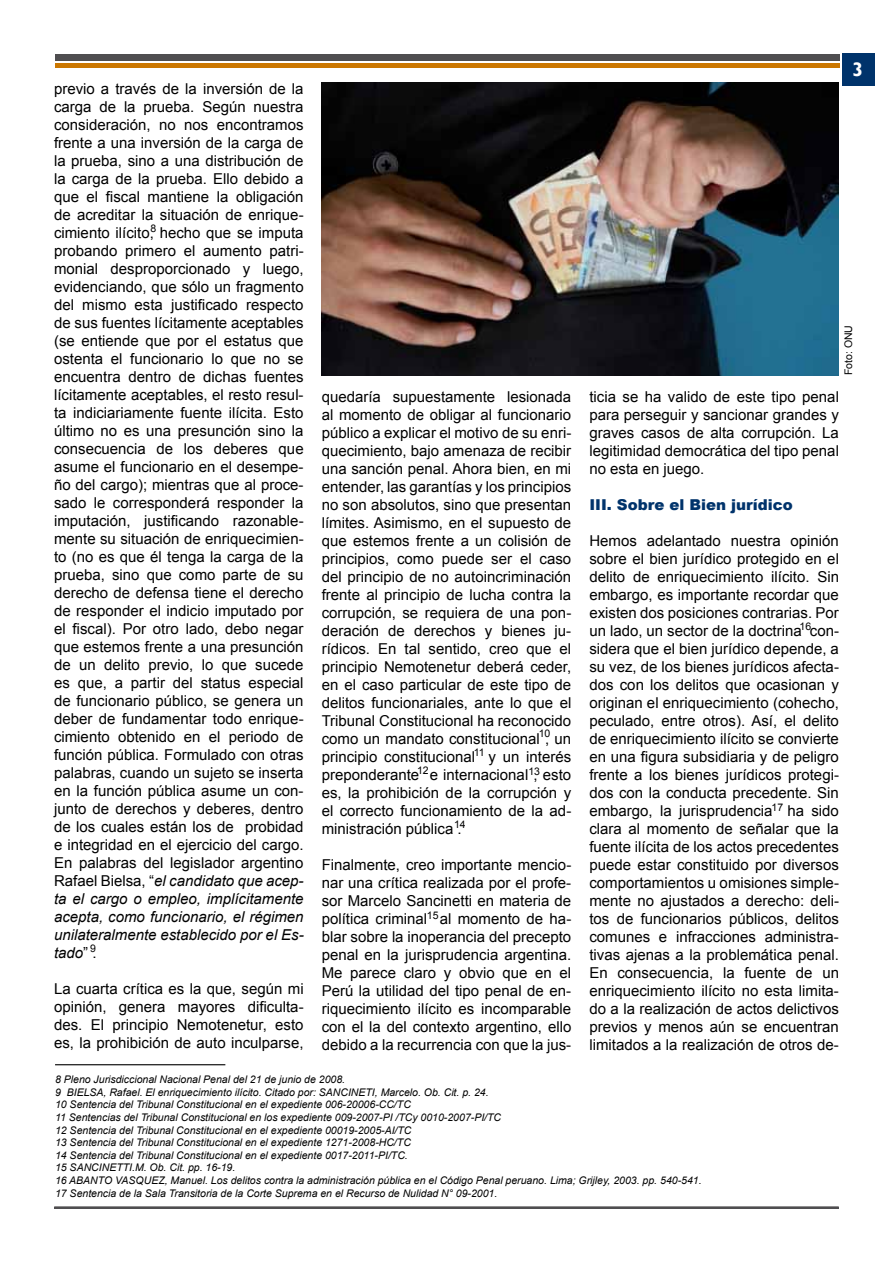
<style>
.page{position:relative;width:893px;height:1263px;background:#fff}
.page>*{position:absolute;margin:0;border:0;box-sizing:border-box;transform-origin:0 0}
.t1{font:700 19.5px "Gill Sans";color:#fff}
.t2{font:15px/18px "Arial";color:#000;text-align:justify}
.t3{font:900 15px "Arial";color:#00336b}
.t4{font:italic 10.5px/12.6px "Arial";color:#000}
.t5{font:10.5px "Arial";color:#000}
.s1{font-style:italic}
</style>
<div class="page">
<div style="left:54px;top:1207px;width:785px;height:2px;border:2px solid #4f4e50"></div>
<div style="left:842px;top:53px;width:33px;height:33px;background:#00336b"></div>
<img style="left:322px;top:83px;width:517px;height:292px">
<hr style="left:55px;top:64px;width:785px;height:4px;background:#cb7700">
<div style="left:55px;top:54px;width:785px;height:7px;background:#4f4e50"></div>
<hr style="left:55px;top:1064px;width:170px;height:1px;background:#000">
<h1 class="t1" style="left:853px;top:58px;width:12px">3</h1>
<p class="t2" style="left:54px;top:80px;width:251px">previo a través de la inversión de la carga de la prueba. Según nuestra consideración, no nos encontramos frente a una inversión de la carga de la prueba, sino a una distribución de la carga de la prueba. Ello debido a que el fiscal mantiene la obligación de acreditar la situación de enrique&shy;cimiento ilícito, hecho que se imputa probando primero el aumento patri&shy;monial desproporcionado y luego, evidenciando, que sólo un fragmento del mismo esta justificado respecto de sus fuentes lícitamente aceptables (se entiende que por el estatus que ostenta el funcionario lo que no se encuentra dentro de dichas fuentes lícitamente aceptables, el resto resul&shy;ta indiciariamente fuente ilícita. Esto último no es una presunción sino la consecuencia de los deberes que asume el funcionario en el desempe&shy;ño del cargo); mientras que al proce&shy;sado le corresponderá responder la imputación, justificando razonable&shy;mente su situación de enriquecimien&shy;to (no es que él tenga la carga de la prueba, sino que como parte de su derecho de defensa tiene el derecho de responder el indicio imputado por el fiscal). Por otro lado, debo negar que estemos frente a una presunción de un delito previo, lo que sucede es que, a partir del status especial de funcionario público, se genera un deber de fundamentar todo enrique&shy;cimiento obtenido en el periodo de función pública. Formulado con otras palabras, cuando un sujeto se inserta en la función pública asume un con&shy;junto de derechos y deberes, dentro de los cuales están los de probidad e integridad en el ejercicio del cargo.<br>En palabras del legislador argentino Rafael Bielsa, “<span class="s1">el candidato que acep&shy;ta el cargo o empleo, implícitamente acepta, como funcionario, el régimen unilateralmente establecido por el Es&shy;tado</span>” .</p>
<p class="t2" style="left:54px;top:980px;width:251px">La cuarta crítica es la que, según mi opinión, genera mayores dificulta&shy;des. El principio Nemotenetur, esto es, la prohibición de auto inculparse,</p>
<p class="t5" style="left:151px;top:221px;width:7px">8</p>
<p class="t5" style="left:842px;top:375px;width:52px;rotate:-90deg">Foto: ONU</p>
<p class="t2" style="left:589px;top:388px;width:251px">ticia se ha valido de este tipo penal para perseguir y sancionar grandes y graves casos de alta corrupción. La legitimidad democrática del tipo penal no esta en juego.</p>
<p class="t3" style="left:589px;top:494px;width:205px">III. Sobre el Bien jurídico</p>
<p class="t2" style="left:589px;top:532px;width:251px">Hemos adelantado nuestra opinión sobre el bien jurídico protegido en el delito de enriquecimiento ilícito. Sin embargo, es importante recordar que existen dos posiciones contrarias. Por un lado, un sector de la doctrina con&shy;sidera que el bien jurídico depende, a su vez, de los bienes jurídicos afecta&shy;dos con los delitos que ocasionan y originan el enriquecimiento (cohecho, peculado, entre otros). Así, el delito de enriquecimiento ilícito se convierte en una figura subsidiaria y de peligro frente a los bienes jurídicos protegi&shy;dos con la conducta precedente. Sin embargo, la jurisprudencia ha sido clara al momento de señalar que la fuente ilícita de los actos precedentes puede estar constituido por diversos comportamientos u omisiones simple&shy;mente no ajustados a derecho: deli&shy;tos de funcionarios públicos, delitos comunes e infracciones administra&shy;tivas ajenas a la problemática penal.<br>En consecuencia, la fuente de un enriquecimiento ilícito no esta limita&shy;do a la realización de actos delictivos previos y menos aún se encuentran limitados a la realización de otros de-</p>
<p class="t4" style="left:55px;top:1073px;width:648px">8 Pleno Jurisdiccional Nacional Penal del 21 de junio de 2008.<br>9 BIELSA, Rafael. El enriquecimiento ilícito. Citado por: SANCINETI, Marcelo. Ob. Cit. p. 24.<br>10 Sentencia del Tribunal Constitucional en el expediente 006-20006-CC/TC<br>11 Sentencias del Tribunal Constitucional en los expediente 009-2007-PI /TCy 0010-2007-PI/TC<br>12 Sentencia del Tribunal Constitucional en el expediente 00019-2005-AI/TC<br>13 Sentencia del Tribunal Constitucional en el expediente 1271-2008-HC/TC<br>14 Sentencia del Tribunal Constitucional en el expediente 0017-2011-PI/TC.<br>15 SANCINETTI.M. Ob. Cit. pp. 16-19.<br>16 ABANTO VASQUEZ, Manuel. Los delitos contra la administración pública en el Código Penal peruano. Lima; Grijley, 2003. pp. 540-541.<br>17 Sentencia de la Sala Transitoria de la Corte Suprema en el Recurso de Nulidad N° 09-2001.</p>
<p class="t2" style="left:322px;top:388px;width:251px">quedaría supuestamente lesionada al momento de obligar al funcionario público a explicar el motivo de su enri&shy;quecimiento, bajo amenaza de recibir una sanción penal. Ahora bien, en mi entender, las garantías y los principios no son absolutos, sino que presentan límites. Asimismo, en el supuesto de que estemos frente a un colisión de principios, como puede ser el caso del principio de no autoincriminación frente al principio de lucha contra la corrupción, se requiera de una pon&shy;deración de derechos y bienes ju&shy;rídicos. En tal sentido, creo que el principio Nemotenetur deberá ceder, en el caso particular de este tipo de delitos funcionariales, ante lo que el Tribunal Constitucional ha reconocido como un mandato constitucional , un principio constitucional y un interés preponderante e internacional , esto es, la prohibición de la corrupción y el correcto funcionamiento de la ad&shy;ministración pública .</p>
<p class="t2" style="left:322px;top:856px;width:251px">Finalmente, creo importante mencio&shy;nar una crítica realizada por el profe&shy;sor Marcelo Sancinetti en materia de política criminal al momento de ha&shy;blar sobre la inoperancia del precepto penal en la jurisprudencia argentina.<br>Me parece claro y obvio que en el Perú la utilidad del tipo penal de en&shy;riquecimiento ilícito es incomparable con el la del contexto argentino, ello debido a la recurrencia con que la jus-</p>
<p class="t5" style="left:800px;top:620px;width:13px">16</p>
<p class="t5" style="left:539px;top:726px;width:13px">10</p>
<p class="t5" style="left:474px;top:745px;width:12px">11</p>
<p class="t5" style="left:417px;top:763px;width:13px">12</p>
<p class="t5" style="left:528px;top:764px;width:13px">13</p>
<p class="t5" style="left:772px;top:800px;width:13px">17</p>
<p class="t5" style="left:454px;top:818px;width:13px">14</p>
<p class="t5" style="left:427px;top:908px;width:13px">15</p>
<p class="t5" style="left:90px;top:941px;width:7px">9</p>
</div>
